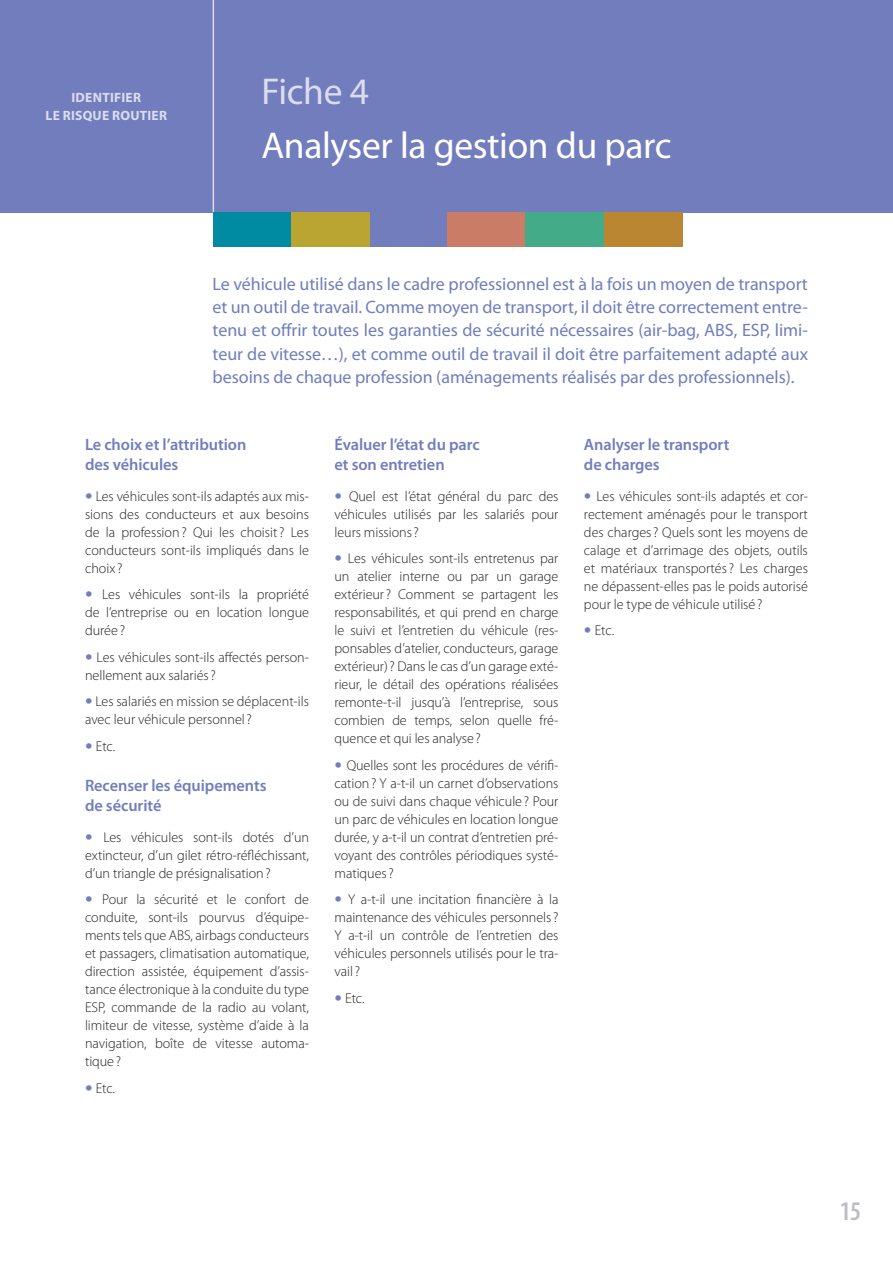
<style>
.page{position:relative;width:893px;height:1263px;background:#fff}
.page>*{position:absolute;margin:0;border:0;box-sizing:border-box;transform-origin:0 0}
.t1{font:37.5px "Myriad Pro";letter-spacing:-.01em;color:#fff}
.t2{font:37.5px "Myriad Pro";letter-spacing:-.01em;color:#dbddef}
.t3{font:600 condensed 27px "Myriad Pro";color:#bcbdc0}
.t4{font:18px/23.2px "Myriad Pro";letter-spacing:-.005em;color:#717dbd;text-align:justify}
.t5{font:600 16.5px/19.5px "Myriad Pro";letter-spacing:-.005em;color:#717dbd}
.t6{font:300 14.25px/18px "Myriad Pro";letter-spacing:-.005em;color:#231f20;text-align:justify}
.t7{font:700 13.5px/18px "Myriad Pro";letter-spacing:.02em;color:#dbddef;text-align:center}
.s1{font-size:30.75px;color:#717dbd}
</style>
<div class="page">
<div style="left:0;top:0;width:893px;height:213px;background:#717dbd"></div>
<hr style="left:213px;top:0;width:1px;height:213px;background:#dbddef">
<div style="left:370px;top:213px;width:79px;height:34px;background:#717dbd"></div>
<div style="left:447px;top:213px;width:78px;height:34px;background:#cb7c67"></div>
<div style="left:604px;top:213px;width:79px;height:34px;background:#ba8632"></div>
<div style="left:525px;top:213px;width:79px;height:34px;background:#43ab87"></div>
<div style="left:213px;top:213px;width:78px;height:34px;background:#008ba3"></div>
<div style="left:291px;top:213px;width:79px;height:34px;background:#bba532"></div>
<p class="t7" style="left:46px;top:89px;width:123px">IDENTIFIER<br>LE RISQUE ROUTIER</p>
<h1 class="t2" style="left:261px;top:69px;width:109px">Fiche 4</h1>
<h1 class="t1" style="left:261px;top:122px;width:411px">Analyser la gestion du parc</h1>
<p class="t4" style="left:213px;top:272px;width:597px">Le véhicule utilisé dans le cadre professionnel est à la fois un moyen de transport et un outil de travail. Comme moyen de transport, il doit être correctement entre&shy;tenu et offrir toutes les garanties de sécurité nécessaires (air-bag, ABS, ESP, limi&shy;teur de vitesse…), et comme outil de travail il doit être parfaitement adapté aux besoins de chaque profession (aménagements réalisés par des professionnels).</p>
<p class="t5" style="left:85px;top:435px;width:163px">Le choix et l’attribution des véhicules</p>
<p class="t6" style="left:85px;top:487px;width:225px"><span class="s1">•</span> Les véhicules sont-ils adaptés aux mis&shy;sions des conducteurs et aux besoins de la profession? Qui les choisit? Les conducteurs sont-ils impliqués dans le choix ?</p>
<p class="t6" style="left:85px;top:586px;width:225px"><span class="s1">•</span> Les véhicules sont-ils la propriété de l’entreprise ou en location longue durée ?</p>
<p class="t6" style="left:85px;top:648px;width:225px"><span class="s1">•</span> Les véhicules sont-ils affectés person&shy;nellement aux salariés?</p>
<p class="t6" style="left:85px;top:693px;width:225px"><span class="s1">•</span> Les salariés en mission se déplacent-ils avec leur véhicule personnel?</p>
<p class="t6" style="left:85px;top:737px;width:32px"><span class="s1">•</span> Etc.</p>
<p class="t5" style="left:85px;top:776px;width:183px">Recenser les équipements de sécurité</p>
<p class="t6" style="left:85px;top:828px;width:225px"><span class="s1">•</span> Les véhicules sont-ils dotés d’un extincteur, d’un gilet rétro-réfléchissant, d’un triangle de présignalisation?</p>
<p class="t6" style="left:85px;top:891px;width:225px"><span class="s1">•</span> Pour la sécurité et le confort de conduite, sont-ils pourvus d’équipe&shy;ments tels que ABS, airbags conducteurs et passagers, climatisation automatique, direction assistée, équipement d’assis&shy;tance électronique à la conduite du type ESP, commande de la radio au volant, limiteur de vitesse, système d’aide à la navigation, boîte de vitesse automa&shy;tique?</p>
<p class="t6" style="left:85px;top:1079px;width:31px"><span class="s1">•</span> Etc.</p>
<p class="t5" style="left:334px;top:435px;width:147px">Évaluer l’état du parc et son entretien</p>
<p class="t6" style="left:334px;top:487px;width:225px"><span class="s1">•</span> Quel est l’état général du parc des véhicules utilisés par les salariés pour leurs missions?</p>
<p class="t6" style="left:334px;top:550px;width:225px"><span class="s1">•</span> Les véhicules sont-ils entretenus par un atelier interne ou par un garage extérieur? Comment se partagent les responsabilités, et qui prend en charge le suivi et l’entretien du véhicule (res&shy;ponsables d’atelier, conducteurs, garage extérieur)? Dans le cas d’un garage exté&shy;rieur, le détail des opérations réalisées remonte-t-il jusqu’à l’entreprise, sous combien de temps, selon quelle fré&shy;quence et qui les analyse?</p>
<p class="t6" style="left:334px;top:756px;width:225px"><span class="s1">•</span> Quelles sont les procédures de vérifi&shy;cation? Y a-t-il un carnet d’observations ou de suivi dans chaque véhicule? Pour un parc de véhicules en location longue durée, y a-t-il un contrat d’entretien pré&shy;voyant des contrôles périodiques systé&shy;matiques?</p>
<p class="t6" style="left:334px;top:891px;width:225px"><span class="s1">•</span> Y a-t-il une incitation financière à la maintenance des véhicules personnels?<br>Y a-t-il un contrôle de l’entretien des véhicules personnels utilisés pour le tra&shy;vail?</p>
<p class="t6" style="left:334px;top:989px;width:31px"><span class="s1">•</span> Etc.</p>
<p class="t5" style="left:584px;top:435px;width:147px">Analyser le transport de charges</p>
<p class="t6" style="left:584px;top:487px;width:225px"><span class="s1">•</span> Les véhicules sont-ils adaptés et cor&shy;rectement aménagés pour le transport des charges? Quels sont les moyens de calage et d’arrimage des objets, outils et matériaux transportés? Les charges ne dépassent-elles pas le poids autorisé pour le type de véhicule utilisé ?</p>
<p class="t6" style="left:584px;top:622px;width:32px"><span class="s1">•</span> Etc.</p>
<h2 class="t3" style="left:840px;top:1196px;width:23px">15</h2>
</div>
